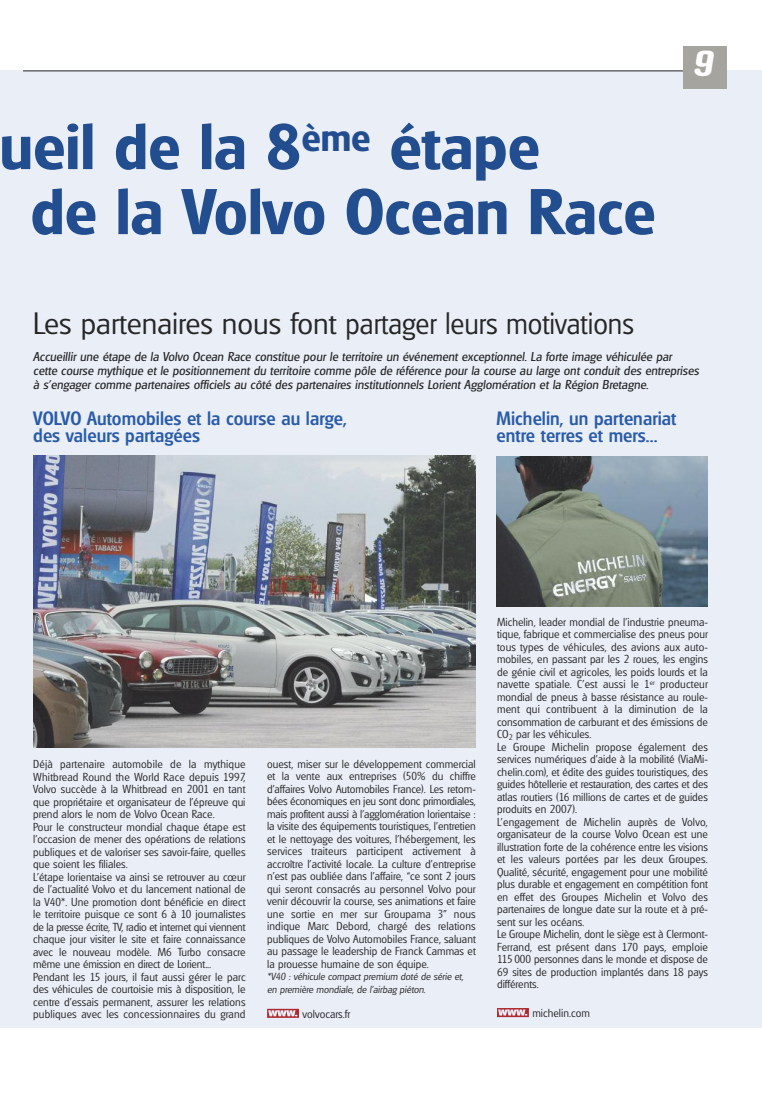
<style>
.page{position:relative;width:762px;height:1099px;background:#fff}
.page>*{position:absolute;margin:0;border:0;box-sizing:border-box;transform-origin:0 0}
.t1{font:600 62.5px/65px "Glasgow";color:#224d8e;scale:1.04 1}
.t2{font:700 39.38px "Hangover";color:#fff;scale:1.26 1}
.t3{font:300 30px "Glasgow";color:#272627;scale:1.04 1}
.t4{font:500 18.75px/17.5px "Glasgow";letter-spacing:.005em;color:#295ba7}
.t5{font:italic 12.5px/13.8px "Glasgow";letter-spacing:.005em;color:#272627}
.t6{font:300 11.25px/12.5px "Glasgow";letter-spacing:.005em;color:#272627}
.t7{font:italic 300 10px/12.5px "Glasgow";color:#272627}
</style>
<div class="page">
<div style="left:0;top:71px;width:762px;height:957px;background:#e9eef7"></div>
<hr style="left:23px;top:71px;width:686px;height:1px;background:#272627">
<div style="left:683px;top:46px;width:43px;height:42px;background:#a5a49f"></div>
<img style="left:33px;top:455px;width:443px;height:292px">
<svg style="left:267px;top:1008px;width:32px;height:9px"></svg>
<img style="left:496px;top:456px;width:212px;height:150px">
<svg style="left:497px;top:1008px;width:32px;height:9px"></svg>
<h1 class="t1" style="left:30px;top:115px;width:602px;text-indent:-31px">ueil de la 8<sup>ème</sup> étape<br>de la Volvo Ocean Race</h1>
<h3 class="t3" style="left:33px;top:306px;width:579px">Les partenaires nous font partager leurs motivations</h3>
<h2 class="t2" style="left:693px;top:43px;width:18px">9</h2>
<p class="t5" style="left:33px;top:350px;width:667px">Accueillir une étape de la Volvo Ocean Race constitue pour le territoire un événement exceptionnel. La forte image véhiculée par<br>cette course mythique et le positionnement du territoire comme pôle de référence pour la course au large ont conduit des entreprises à s’engager comme partenaires officiels au côté des partenaires institutionnels Lorient Agglomération et la Région Bretagne.</p>
<h3 class="t4" style="left:33px;top:409px;width:315px">VOLVO Automobiles et la course au large, des valeurs partagées</h3>
<h3 class="t4" style="left:496px;top:409px;width:181px">Michelin, un partenariat entre terres et mers...</h3>
<p class="t6" style="left:33px;top:758px;width:214px">Déjà partenaire automobile de la mythique Whitbread Round the World Race depuis 1997, Volvo succède à la Whitbread en 2001 en tant que propriétaire et organisateur de l’épreuve qui prend alors le nom de Volvo Ocean Race.<br>Pour le constructeur mondial chaque étape est l’occasion de mener des opérations de relations publiques et de valoriser ses savoir-faire, quelles que soient les filiales.<br>L’étape lorientaise va ainsi se retrouver au cœur de l’actualité Volvo et du lancement national de la V40*. Une promotion dont bénéficie en direct le territoire puisque ce sont 6 à 10 journalistes de la presse écrite, TV, radio et internet qui viennent chaque jour visiter le site et faire connaissance avec le nouveau modèle. M6 Turbo consacre même une émission en direct de Lorient...<br>Pendant les 15 jours, il faut aussi gérer le parc des véhicules de courtoisie mis à disposition, le centre d’essais permanent, assurer les relations publiques avec les concessionnaires du grand</p>
<p class="t6" style="left:267px;top:757px;width:210px;text-align:justify">ouest, miser sur le développement commercial et la vente aux entreprises (50% du chiffre d’affaires Volvo Automobiles France). Les retom&shy;bées économiques en jeu sont donc primordiales, mais profitent aussi à l’agglomération lorientaise : la visite des équipements touristiques, l’entretien et le nettoyage des voitures, l’hébergement, les services traiteurs participent activement à accroître l’activité locale. La culture d’entreprise n’est pas oubliée dans l’affaire, “ce sont 2 jours qui seront consacrés au personnel Volvo pour venir découvrir la course, ses animations et faire une sortie en mer sur Groupama 3” nous indique Marc Debord, chargé des relations publiques de Volvo Automobiles France, saluant au passage le leadership de Franck Cammas et la prouesse humaine de son équipe.</p>
<p class="t7" style="left:267px;top:970px;width:198px">*V40 : véhicule compact premium doté de série et, en première mondiale, de l'airbag piéton.</p>
<p class="t6" style="left:302px;top:1007px;width:49px">volvocars.fr</p>
<p class="t6" style="left:497px;top:615px;width:212px">Michelin, leader mondial de l’industrie pneuma&shy;tique, fabrique et commercialise des pneus pour tous types de véhicules, des avions aux auto&shy;mobiles, en passant par les 2 roues, les engins de génie civil et agricoles, les poids lourds et la navette spatiale. C’est aussi le 1<sup>er</sup> producteur mondial de pneus à basse résistance au roule&shy;ment qui contribuent à la diminution de la consommation de carburant et des émissions de CO<sub>2</sub> par les véhicules.<br>Le Groupe Michelin propose également des services numériques d’aide à la mobilité (ViaMi&shy;chelin.com), et édite des guides touristiques, des guides hôtellerie et restauration, des cartes et des atlas routiers (16 millions de cartes et de guides produits en 2007).<br>L’engagement de Michelin auprès de Volvo, organisateur de la course Volvo Ocean est une illustration forte de la cohérence entre les visions et les valeurs portées par les deux Groupes.<br>Qualité, sécurité, engagement pour une mobilité plus durable et engagement en compétition font en effet des Groupes Michelin et Volvo des partenaires de longue date sur la route et à pré&shy;sent sur les océans.<br>Le Groupe Michelin, dont le siège est à Clermont-Ferrand, est présent dans 170 pays, emploie 115 000 personnes dans le monde et dispose de 69 sites de production implantés dans 18 pays différents.</p>
<p class="t6" style="left:532px;top:1006px;width:59px">michelin.com</p>
</div>
